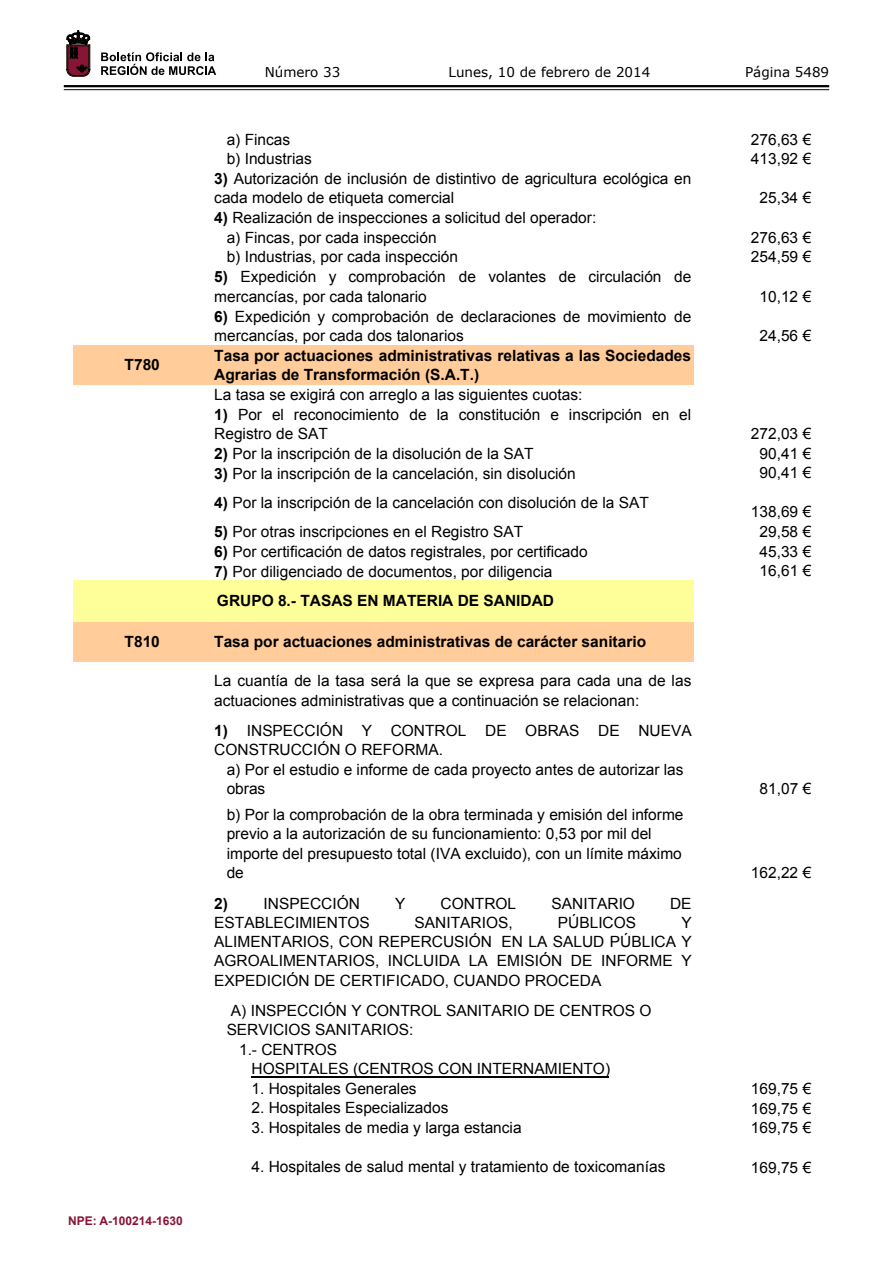
<style>
.page{position:relative;width:893px;height:1263px;background:#fff}
.page>*{position:absolute;margin:0;border:0;box-sizing:border-box;transform-origin:0 0}
.t1{font:15.45px/19.2px "Arial";color:#000}
.t2{font:700 15.45px/19.8px "Arial";color:#000}
.t3{font:13.5px "Verdana";color:#000}
.t4{font:700 12px "Arial";color:#891536}
.s1{font-weight:700}
</style>
<div class="page">
<hr style="left:64px;top:85px;width:765px;height:2px;background:#000">
<hr style="left:64px;top:89px;width:765px;height:1px;background:#000">
<svg style="left:101px;top:52px;width:115px;height:23px"></svg>
<svg style="left:67px;top:31px;width:23px;height:45px"></svg>
<div style="left:74px;top:345px;width:620px;height:39px;background:#ffcc9a"></div>
<div style="left:74px;top:581px;width:620px;height:41px;background:#ffff9a"></div>
<div style="left:74px;top:622px;width:620px;height:39px;background:#ffcc9a"></div>
<hr style="left:252px;top:1076px;width:357px;height:1px;background:#000">
<p class="t3" style="left:265px;top:62px;width:77px">Número 33</p>
<p class="t3" style="left:449px;top:62px;width:203px">Lunes, 10 de febrero de 2014</p>
<p class="t3" style="left:745px;top:62px;width:86px">Página 5489</p>
<p class="t1" style="left:227px;top:130px;width:65px">a) Fincas</p>
<p class="t1" style="left:751px;top:130px;width:62px">276,63 €</p>
<p class="t1" style="left:227px;top:149px;width:87px">b) Industrias</p>
<p class="t1" style="left:751px;top:149px;width:62px">413,92 €</p>
<p class="t1" style="left:214px;top:169px;width:479px"><span class="s1">3)</span> Autorización de inclusión de distintivo de agricultura ecológica en cada modelo de etiqueta comercial</p>
<p class="t1" style="left:759px;top:189px;width:53px">25,34 €</p>
<p class="t1" style="left:227px;top:209px;width:371px;text-indent:-12px"><span class="s1">4)</span> Realización de inspecciones a solicitud del operador: a) Fincas, por cada inspección</p>
<p class="t1" style="left:751px;top:228px;width:62px">276,63 €</p>
<p class="t1" style="left:227px;top:247px;width:233px">b) Industrias, por cada inspección</p>
<p class="t1" style="left:751px;top:247px;width:62px">254,59 €</p>
<p class="t1" style="left:214px;top:267px;width:479px"><span class="s1">5)</span> Expedición y comprobación de volantes de circulación de mercancías, por cada talonario</p>
<p class="t1" style="left:759px;top:287px;width:53px">10,12 €</p>
<p class="t1" style="left:214px;top:307px;width:479px"><span class="s1">6)</span> Expedición y comprobación de declaraciones de movimiento de mercancías, por cada dos talonarios</p>
<p class="t2" style="left:125px;top:356px;width:37px">T780</p>
<p class="t2" style="left:214px;top:346px;width:478px">Tasa por actuaciones administrativas relativas a las Sociedades<br>Agrarias de Transformación (S.A.T.)</p>
<p class="t1" style="left:214px;top:385px;width:370px">La tasa se exigirá con arreglo a las siguientes cuotas:</p>
<p class="t1" style="left:214px;top:405px;width:479px"><span class="s1">1)</span> Por el reconocimiento de la constitución e inscripción en el<br>Registro de SAT</p>
<p class="t1" style="left:759px;top:326px;width:53px">24,56 €</p>
<p class="t1" style="left:751px;top:424px;width:62px">272,03 €</p>
<p class="t1" style="left:214px;top:444px;width:321px"><span class="s1">2)</span> Por la inscripción de la disolución de la SAT</p>
<p class="t1" style="left:759px;top:444px;width:53px">90,41 €</p>
<p class="t1" style="left:214px;top:464px;width:363px"><span class="s1">3)</span> Por la inscripción de la cancelación, sin disolución</p>
<p class="t1" style="left:759px;top:463px;width:53px">90,41 €</p>
<p class="t1" style="left:214px;top:493px;width:436px"><span class="s1">4)</span> Por la inscripción de la cancelación con disolución de la SAT</p>
<p class="t1" style="left:751px;top:502px;width:62px">138,69 €</p>
<p class="t1" style="left:214px;top:522px;width:310px"><span class="s1">5)</span> Por otras inscripciones en el Registro SAT</p>
<p class="t1" style="left:759px;top:522px;width:53px">29,58 €</p>
<p class="t1" style="left:214px;top:542px;width:375px"><span class="s1">6)</span> Por certificación de datos registrales, por certificado</p>
<p class="t1" style="left:759px;top:542px;width:53px">45,33 €</p>
<p class="t1" style="left:214px;top:562px;width:340px"><span class="s1">7)</span> Por diligenciado de documentos, por diligencia</p>
<p class="t1" style="left:759px;top:561px;width:53px">16,61 €</p>
<p class="t2" style="left:217px;top:591px;width:339px">GRUPO 8.- TASAS EN MATERIA DE SANIDAD</p>
<p class="t2" style="left:125px;top:632px;width:37px">T810</p>
<p class="t2" style="left:214px;top:632px;width:433px">Tasa por actuaciones administrativas de carácter sanitario</p>
<p class="t1" style="left:214px;top:671px;width:479px">La cuantía de la tasa será la que se expresa para cada una de las actuaciones administrativas que a continuación se relacionan:</p>
<p class="t1" style="left:214px;top:721px;width:479px"><span class="s1">1)</span> INSPECCIÓN Y CONTROL DE OBRAS DE NUEVA<br>CONSTRUCCIÓN O REFORMA.</p>
<p class="t1" style="left:227px;top:760px;width:458px">a) Por el estudio e informe de cada proyecto antes de autorizar las obras</p>
<p class="t1" style="left:227px;top:805px;width:458px">b) Por la comprobación de la obra terminada y emisión del informe previo a la autorización de su funcionamiento: 0,53 por mil del importe del presupuesto total (IVA excluido), con un límite máximo de</p>
<p class="t1" style="left:759px;top:779px;width:53px">81,07 €</p>
<p class="t1" style="left:751px;top:863px;width:62px">162,22 €</p>
<p class="t4" style="left:68px;top:1213px;width:116px">NPE: A-100214-1630</p>
<p class="t1" style="left:214px;top:894px;width:147px"><span class="s1">2)</span> INSPECCIÓN</p>
<p class="t1" style="left:395px;top:894px;width:12px">Y</p>
<p class="t1" style="left:440px;top:894px;width:77px">CONTROL</p>
<p class="t1" style="left:552px;top:894px;width:85px">SANITARIO</p>
<p class="t1" style="left:670px;top:894px;width:23px">DE</p>
<p class="t1" style="left:214px;top:913px;width:157px">ESTABLECIMIENTOS</p>
<p class="t1" style="left:415px;top:913px;width:100px">SANITARIOS,</p>
<p class="t1" style="left:558px;top:913px;width:80px">PÚBLICOS</p>
<p class="t1" style="left:214px;top:913px;width:479px;text-align:justify;text-indent:467px">Y ALIMENTARIOS, CON REPERCUSIÓN EN LA SALUD PÚBLICA Y AGROALIMENTARIOS, INCLUIDA LA EMISIÓN DE INFORME Y EXPEDICIÓN DE CERTIFICADO, CUANDO PROCEDA</p>
<p class="t1" style="left:231px;top:1001px;width:422px">A) INSPECCIÓN Y CONTROL SANITARIO DE CENTROS O</p>
<p class="t1" style="left:227px;top:1020px;width:188px">SERVICIOS SANITARIOS:</p>
<p class="t1" style="left:239px;top:1040px;width:100px">1.- CENTROS</p>
<p class="t1" style="left:251px;top:1059px;width:360px">HOSPITALES (CENTROS CON INTERNAMIENTO)</p>
<p class="t1" style="left:252px;top:1079px;width:167px">1. Hospitales Generales</p>
<p class="t1" style="left:751px;top:1079px;width:62px">169,75 €</p>
<p class="t1" style="left:252px;top:1098px;width:199px">2. Hospitales Especializados</p>
<p class="t1" style="left:751px;top:1099px;width:62px">169,75 €</p>
<p class="t1" style="left:252px;top:1118px;width:272px">3. Hospitales de media y larga estancia</p>
<p class="t1" style="left:751px;top:1118px;width:62px">169,75 €</p>
<p class="t1" style="left:252px;top:1157px;width:415px">4. Hospitales de salud mental y tratamiento de toxicomanías</p>
<p class="t1" style="left:751px;top:1158px;width:62px">169,75 €</p>
</div>
